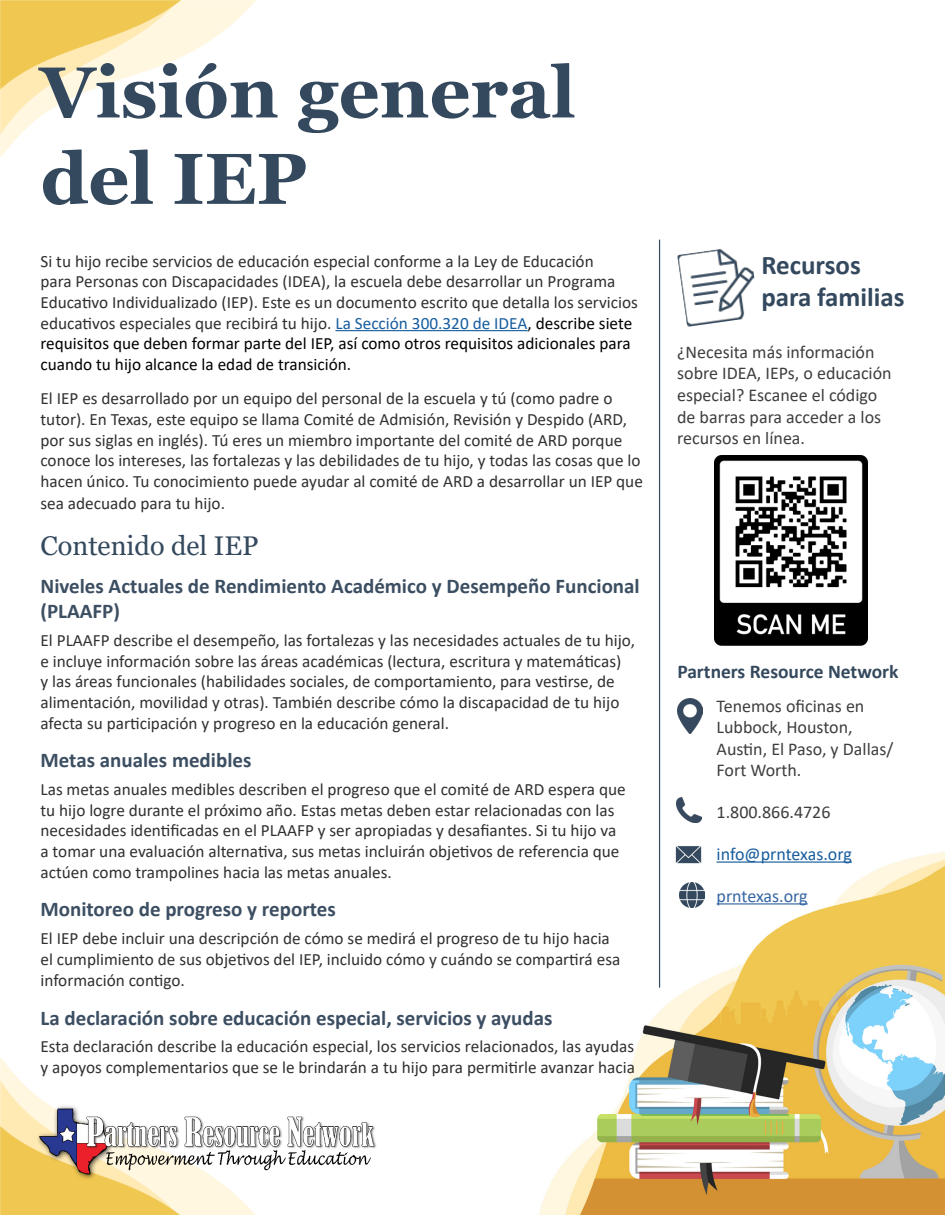
<style>
.page{position:relative;width:945px;height:1215px;background:#fff}
.page>*{position:absolute;margin:0;border:0;box-sizing:border-box;transform-origin:0 0}
.t1{font:700 72px/86.4px "Georgia";color:#34495e}
.t2{font:700 27px/32.4px "Calibri";color:#34495e}
.t3{font:27px "Georgia";color:#34495e}
.t4{font:700 21px/25.2px "Calibri";color:#3c4e62}
.t5{font:700 19.5px "Calibri";color:#34495e}
.t6{font:18px/21.6px "Calibri";color:#3e3e3f}
.t7{font:18px "Calibri";letter-spacing:-.005em;color:#175d9e}
.t8{font:18px "Calibri";letter-spacing:-.01em;color:#3667a4}
.t9{font:17.25px/20.7px "Calibri";color:#312f30}
.s1{color:#175d9e}
.s2{color:#000}
</style>
<div class="page">
<img style="left:0;top:0;width:256px;height:157px">
<img style="left:0;top:1059px;width:256px;height:156px">
<img style="left:539px;top:841px;width:406px;height:374px">
<hr style="left:335px;top:330px;width:193px;height:1px;background:#175d9e">
<hr style="left:659px;top:240px;width:1px;height:748px;background:#34495e">
<hr style="left:717px;top:861px;width:135px;height:2px;background:#175d9e">
<hr style="left:717px;top:903px;width:91px;height:2px;background:#3667a4">
<img style="left:677px;top:797px;width:25px;height:25px">
<img style="left:677px;top:698px;width:25px;height:36px">
<img style="left:715px;top:456px;width:152px;height:189px">
<img style="left:677px;top:249px;width:78px;height:78px">
<img style="left:680px;top:882px;width:25px;height:25px">
<img style="left:33px;top:1102px;width:343px;height:80px">
<img style="left:676px;top:846px;width:26px;height:18px">
<p class="t1" style="left:40px;top:50px;width:537px">Visión general del IEP</p>
<p class="t9" style="left:40px;top:250px;width:599px">Si tu hijo recibe servicios de educación especial conforme a la Ley de Educación<br>para Personas con Discapacidades (IDEA), la escuela debe desarrollar un Programa Educativo Individualizado (IEP). Este es un documento escrito que detalla los servicios educativos especiales que recibirá tu hijo. <span class="s1">La Sección 300.320 de IDEA</span><span class="s2">, describe siete requisitos que deben formar parte del IEP, así como otros requisitos adicionales para cuando tu hijo alcance la edad de transición.</span></p>
<p class="t9" style="left:40px;top:388px;width:604px">El IEP es desarrollado por un equipo del personal de la escuela y tú (como padre o tutor). En Texas, este equipo se llama Comité de Admisión, Revisión y Despido (ARD, por sus siglas en inglés). Tú eres un miembro importante del comité de ARD porque conoce los intereses, las fortalezas y las debilidades de tu hijo, y todas las cosas que lo hacen único. Tu conocimiento puede ayudar al comité de ARD a desarrollar un IEP que sea adecuado para tu hijo.</p>
<p class="t3" style="left:40px;top:529px;width:220px">Contenido del IEP</p>
<p class="t4" style="left:40px;top:573px;width:601px">Niveles Actuales de Rendimiento Académico y Desempeño Funcional (PLAAFP)</p>
<p class="t9" style="left:40px;top:629px;width:596px">El PLAAFP describe el desempeño, las fortalezas y las necesidades actuales de tu hijo, e incluye información sobre las áreas académicas (lectura, escritura y matemáticas)<br>y las áreas funcionales (habilidades sociales, de comportamiento, para vestirse, de alimentación, movilidad y otras). También describe cómo la discapacidad de tu hijo afecta su participación y progreso en la educación general.</p>
<p class="t4" style="left:40px;top:748px;width:212px">Metas anuales medibles</p>
<p class="t9" style="left:40px;top:778px;width:587px">Las metas anuales medibles describen el progreso que el comité de ARD espera que tu hijo logre durante el próximo año. Estas metas deben estar relacionadas con las necesidades identificadas en el PLAAFP y ser apropiadas y desafiantes. Si tu hijo va a tomar una evaluación alternativa, sus metas incluirán objetivos de referencia que actúen como trampolines hacia las metas anuales.</p>
<p class="t4" style="left:40px;top:897px;width:297px">Monitoreo de progreso y reportes</p>
<p class="t9" style="left:40px;top:927px;width:581px;line-height:21.1px">El IEP debe incluir una descripción de cómo se medirá el progreso de tu hijo hacia el cumplimiento de sus objetivos del IEP, incluido cómo y cuándo se compartirá esa información contigo.</p>
<p class="t4" style="left:40px;top:1005px;width:514px">La declaración sobre educación especial, servicios y ayudas</p>
<p class="t9" style="left:40px;top:1036px;width:596px">Esta declaración describe la educación especial, los servicios relacionados, las ayudas y apoyos complementarios que se le brindarán a tu hijo para permitirle avanzar hacia</p>
<p class="t2" style="left:761px;top:248px;width:145px">Recursos para familias</p>
<p class="t6" style="left:677px;top:341px;width:216px">¿Necesita más información sobre IDEA, IEPs, o educación especial? Escanee el código de barras para acceder a los recursos en línea.</p>
<p class="t5" style="left:677px;top:657px;width:223px">Partners Resource Network</p>
<p class="t6" style="left:717px;top:694px;width:178px">Tenemos oficinas en<br>Lubbock, Houston,<br>Austin, El Paso, y Dallas/<br>Fort Worth.</p>
<p class="t6" style="left:717px;top:801px;width:115px">1.800.866.4726</p>
<p class="t7" style="left:717px;top:842px;width:137px">info@prntexas.org</p>
<p class="t8" style="left:717px;top:883px;width:93px">prntexas.org</p>
</div>
